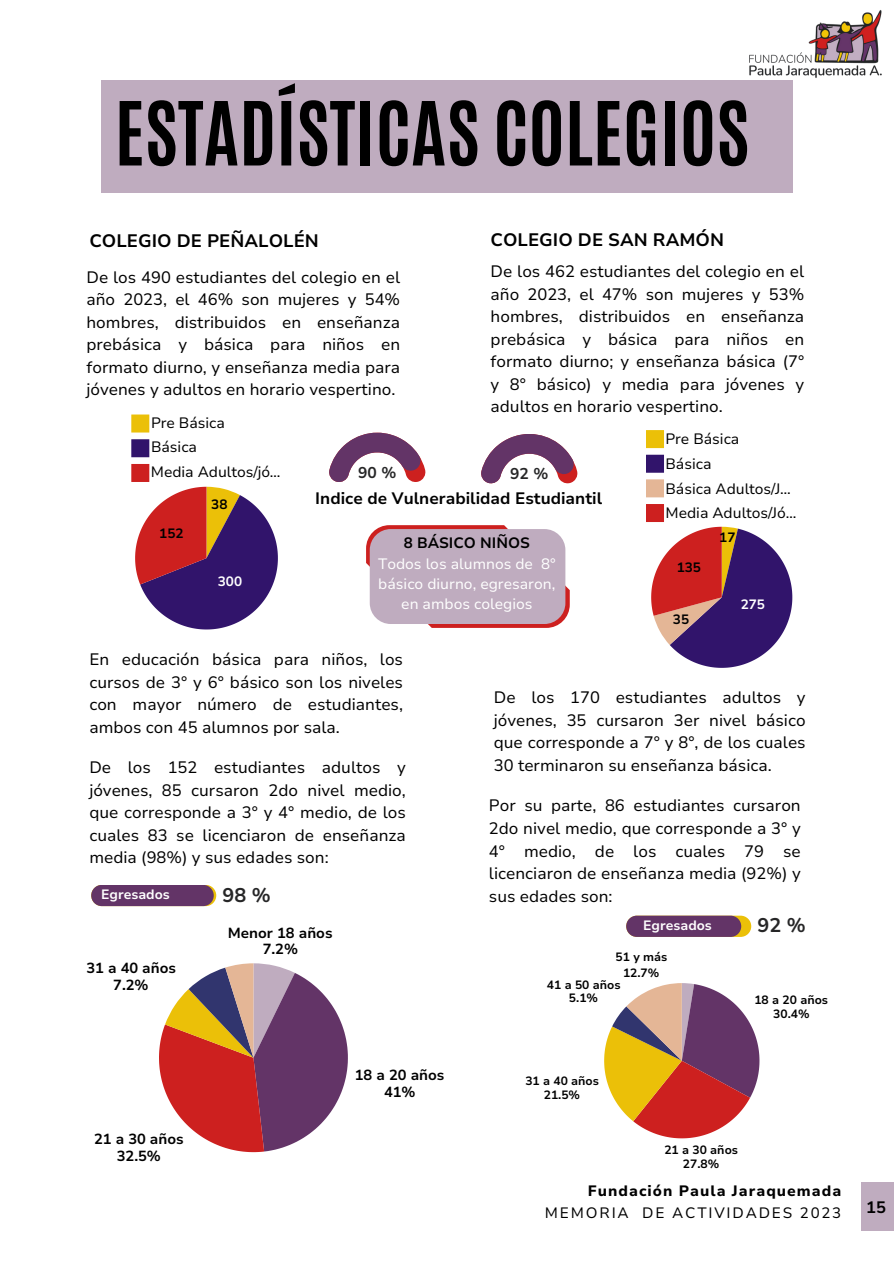
<style>
.page{position:relative;width:894px;height:1264px;background:#fff}
.page>*{position:absolute;margin:0;border:0;box-sizing:border-box;transform-origin:0 0}
.t1{font:700 75px "Antonio";color:#000}
.t2{font:700 19.8px "Nunito Sans 10 pt";color:#262627}
.t3{font:700 18px "Nunito Sans 10 pt";color:#000}
.t4{font:16.5px/22.5px "Nunito Sans 10 pt";color:#000;text-align:justify}
.t5{font:700 16.5px "Nunito Sans 10 pt";color:#000}
.t6{font:700 15.6px "Nunito Sans 10 pt";color:#262627}
.t7{font:15px/24.6px "Nunito Sans 10 pt";color:#000}
.t8{font:15px/20.2px "Nunito Sans 10 pt";color:#fff;text-align:center}
.t9{font:800 15px "Nunito Sans 10 pt";letter-spacing:.07em;color:#000}
.t10{font:15px "Nunito Sans 10 pt";letter-spacing:.12em;color:#000}
.t11{font:700 15px "Nunito Sans 10 pt";color:#000}
.t12{font:700 14.55px/17px "Nunito Sans 10 pt";color:#000;text-align:center}
.t13{font:700 13.5px "Nunito Sans 10 pt";color:#fff}
.t14{font:700 13.5px "Nunito Sans 10 pt";color:#000}
.t15{font:700 12px/14px "Nunito Sans 10 pt";color:#000;text-align:center}
</style>
<div class="page">
<div style="left:861px;top:1182px;width:32px;height:48px;background:#bfacbf"></div>
<div style="left:131px;top:414px;width:18px;height:18px;background:#ebc008"></div>
<div style="left:131px;top:439px;width:18px;height:18px;background:#31146b"></div>
<div style="left:131px;top:464px;width:18px;height:18px;background:#cd201f"></div>
<svg style="left:135px;top:487px;width:143px;height:142px"></svg>
<img style="left:749px;top:10px;width:133px;height:79px">
<div style="left:101px;top:80px;width:691px;height:112px;background:#bfacbf"></div>
<svg style="left:159px;top:963px;width:189px;height:189px"></svg>
<svg style="left:366px;top:525px;width:203px;height:102px"></svg>
<div style="left:369px;top:529px;width:196px;height:95px;background:#bfacbf;border-radius:21px"></div>
<div style="left:645px;top:430px;width:18px;height:18px;background:#ebc008"></div>
<div style="left:645px;top:455px;width:18px;height:18px;background:#31146b"></div>
<div style="left:645px;top:479px;width:18px;height:18px;background:#e4b696"></div>
<div style="left:645px;top:504px;width:18px;height:18px;background:#cd201f"></div>
<svg style="left:651px;top:527px;width:141px;height:141px"></svg>
<svg style="left:604px;top:983px;width:155px;height:155px"></svg>
<div style="left:626px;top:915px;width:125px;height:21px;background:#ebc008;border-radius:11px"></div>
<div style="left:626px;top:915px;width:115px;height:21px;background:#633467;border-radius:11px"></div>
<div style="left:91px;top:884px;width:123px;height:22px;background:#633467;border-radius:11px"></div>
<svg style="left:329px;top:432px;width:96px;height:50px"></svg>
<svg style="left:481px;top:434px;width:96px;height:49px"></svg>
<p class="t1" style="left:115px;top:80px;width:636px">ESTADÍSTICAS COLEGIOS</p>
<p class="t3" style="left:89px;top:228px;width:231px">COLEGIO DE PEÑALOLÉN</p>
<h4 class="t3" style="left:490px;top:228px;width:235px">COLEGIO DE SAN RAMÓN</h4>
<h4 class="t4" style="left:490px;top:260px;width:315px">De los 462 estudiantes del colegio en el año 2023, el 47% son mujeres y 53% hombres, distribuidos en enseñanza prebásica y básica para niños en formato diurno; y enseñanza básica (7° y 8° básico) y media para jóvenes y adultos en horario vespertino.</h4>
<p class="t4" style="left:86px;top:266px;width:315px">De los 490 estudiantes del colegio en el año 2023, el 46% son mujeres y 54% hombres, distribuidos en enseñanza prebásica y básica para niños en formato diurno, y enseñanza media para jóvenes y adultos en horario vespertino.</p>
<p class="t7" style="left:151px;top:410px;width:131px">Pre Básica<br>Básica<br>Media Adultos/jó…</p>
<p class="t7" style="left:665px;top:427px;width:132px">Pre Básica<br>Básica<br>Básica Adultos/J…<br>Media Adultos/Jó…</p>
<h2 class="t14" style="left:719px;top:528px;width:18px">17</h2>
<p class="t6" style="left:358px;top:462px;width:40px">90 %</p>
<h4 class="t5" style="left:315px;top:487px;width:288px">Indice de Vulnerabilidad Estudiantil</h4>
<p class="t6" style="left:510px;top:463px;width:40px">92 %</p>
<p class="t14" style="left:211px;top:496px;width:18px">38</p>
<h1 class="t14" style="left:159px;top:524px;width:26px">152</h1>
<p class="t11" style="left:403px;top:532px;width:128px">8 BÁSICO NIÑOS</p>
<h4 class="t8" style="left:378px;top:553px;width:179px">Todos los alumnos de 8° básico diurno, egresaron, en ambos colegios</h4>
<p class="t14" style="left:676px;top:558px;width:26px">135</p>
<p class="t13" style="left:218px;top:572px;width:26px">300</p>
<p class="t13" style="left:740px;top:595px;width:26px">275</p>
<p class="t4" style="left:89px;top:648px;width:315px">En educación básica para niños, los cursos de 3° y 6° básico son los niveles con mayor número de estudiantes, ambos con 45 alumnos por sala.</p>
<h4 class="t4" style="left:89px;top:756px;width:318px">De los 152 estudiantes adultos y jóvenes, 85 cursaron 2do nivel medio, que corresponde a 3° y 4° medio, de los cuales 83 se licenciaron de enseñanza media (98%) y sus edades son:</h4>
<p class="t13" style="left:101px;top:885px;width:70px">Egresados</p>
<p class="t2" style="left:222px;top:881px;width:50px">98 %</p>
<p class="t12" style="left:86px;top:959px;width:91px">31 a 40 años<br>7.2%</p>
<p class="t12" style="left:94px;top:1130px;width:91px">21 a 30 años<br>32.5%</p>
<p class="t12" style="left:228px;top:924px;width:106px">Menor 18 años<br>7.2%</p>
<p class="t12" style="left:355px;top:1066px;width:91px">18 a 20 años<br>41%</p>
<h5 class="t14" style="left:672px;top:610px;width:18px">35</h5>
<p class="t4" style="left:493px;top:686px;width:313px">De los 170 estudiantes adultos y jóvenes, 35 cursaron 3er nivel básico que corresponde a 7° y 8°, de los cuales 30 terminaron su enseñanza básica.</p>
<p class="t4" style="left:489px;top:794px;width:313px">Por su parte, 86 estudiantes cursaron 2do nivel medio, que corresponde a 3° y 4° medio, de los cuales 79 se licenciaron de enseñanza media (92%) y sus edades son:</p>
<p class="t13" style="left:643px;top:916px;width:70px">Egresados</p>
<p class="t2" style="left:757px;top:912px;width:50px">92 %</p>
<p class="t15" style="left:615px;top:949px;width:53px;line-height:16px">51 y más<br>12.7%</p>
<p class="t15" style="left:546px;top:977px;width:75px">41 a 50 años<br>5.1%</p>
<p class="t15" style="left:754px;top:993px;width:75px">18 a 20 años<br>30.4%</p>
<p class="t15" style="left:525px;top:1073px;width:75px">31 a 40 años<br>21.5%</p>
<p class="t15" style="left:664px;top:1143px;width:75px">21 a 30 años<br>27.8%</p>
<p class="t9" style="left:587px;top:1180px;width:255px">Fundación Paula Jaraquemada</p>
<h6 class="t10" style="left:544px;top:1203px;width:298px">MEMORIA DE ACTIVIDADES 2023</h6>
<h2 class="t5" style="left:865px;top:1195px;width:21px">15</h2>
</div>
